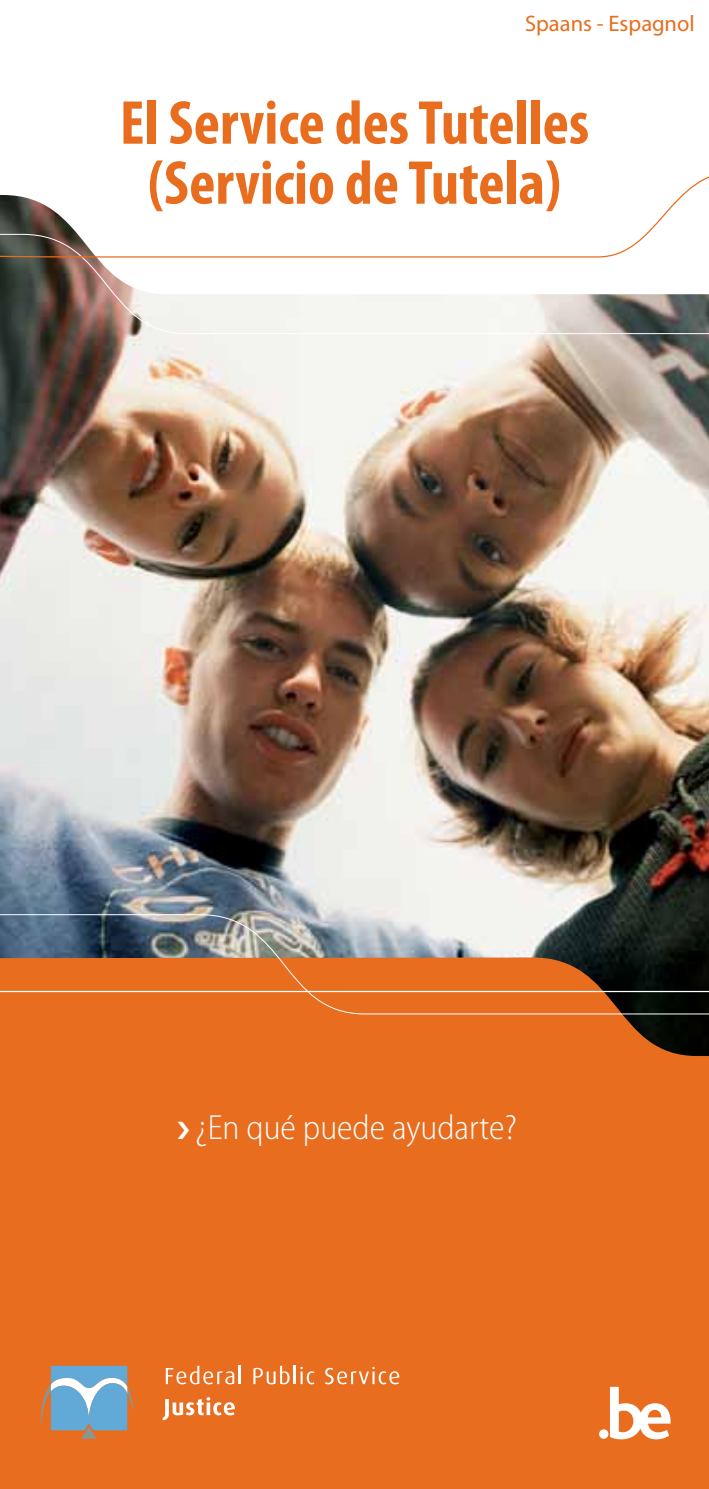
<style>
.page{position:relative;width:709px;height:1489px;background:#fff}
.page>*{position:absolute;margin:0;border:0;box-sizing:border-box;transform-origin:0 0}
.t1{font:700 condensed 62.5px/60px "Myriad Pro";color:#e86d1f;text-align:center}
.t2{font:300 semi-condensed 35px "Myriad Pro";color:#fff}
.t3{font:22.5px "Myriad Pro";color:#e86d1f}
</style>
<div class="page">
<img style="left:0;top:334px;width:709px;height:579px">
<svg style="left:0;top:258px;width:709px;height:76px"></svg>
<svg style="left:0;top:176px;width:709px;height:82px"></svg>
<div style="left:0;top:1014px;width:709px;height:474px;background:#e86d1f"></div>
<svg style="left:0;top:913px;width:709px;height:101px;background:#a26f4e"></svg>
<hr style="left:0;top:990px;width:709px;height:2px;background:#fff">
<div style="left:599px;top:1429px;width:9px;height:9px;background:#fff;border-radius:50%"></div>
<svg style="left:610px;top:1386px;width:60px;height:53px"></svg>
<svg style="left:40px;top:1365px;width:94px;height:73px;background:#94a0a8"></svg>
<svg style="left:163px;top:1396px;width:72px;height:24px"></svg>
<svg style="left:166px;top:1365px;width:75px;height:19px"></svg>
<svg style="left:253px;top:1365px;width:61px;height:19px"></svg>
<svg style="left:325px;top:1366px;width:74px;height:18px"></svg>
<svg style="left:178px;top:1121px;width:11px;height:18px"></svg>
<p class="t3" style="left:525px;top:11px;width:171px">Spaans - Espagnol</p>
<p class="t1" style="left:120px;top:94px;width:471px">El Service des Tutelles (Servicio de Tutela)</p>
<p class="t2" style="left:195px;top:1108px;width:323px">¿En qué puede ayudarte?</p>
</div>
